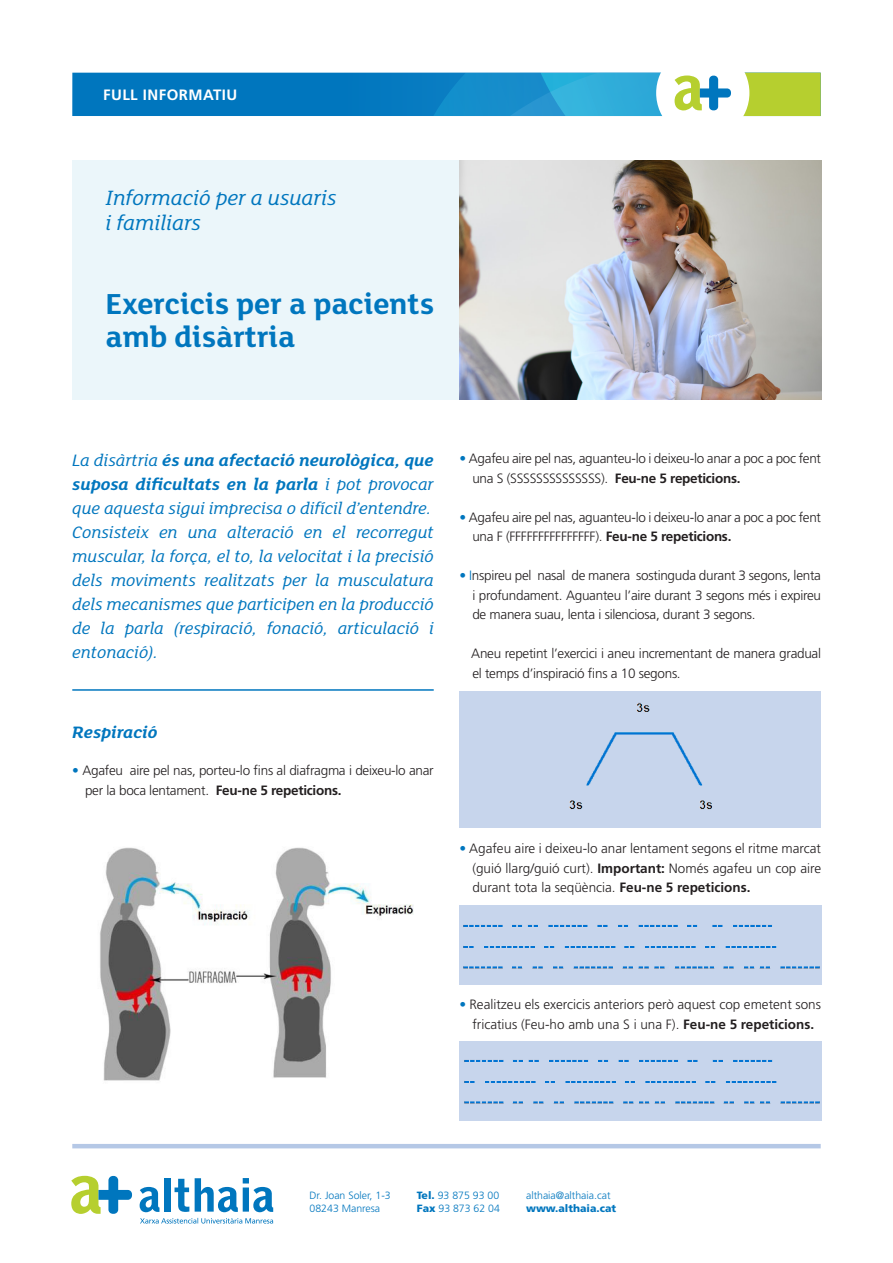
<style>
.page{position:relative;width:893px;height:1263px;background:#fff}
.page>*{position:absolute;margin:0;border:0;box-sizing:border-box;transform-origin:0 0}
.t1{font:700 31.5px/33px "FS Lola";color:#0076be}
.t2{font:italic 22.5px/25.5px "FS Lola";color:#0076be}
.t3{font:italic 18px/24px "FS Lola";color:#0076be;text-align:justify}
.t4{font:italic 700 18px "FS Lola";color:#0076be}
.t5{font:700 15px "Frutiger LT Std";letter-spacing:.03em;color:#fff}
.t6{font:300 13.5px/19.5px "Frutiger LT Std";letter-spacing:-.02em;color:#231f20}
.t7{font:300 13.5px/19.5px "Frutiger LT Std";color:#231f20;text-align:center}
.t8{font:300 10.5px "Frutiger LT Std";color:#0076be}
.t9{font:900 10.5px "Frutiger LT Std";color:#0076be}
.s1{font-weight:700}
.s2{color:#0076be}
.s3{font-weight:900}
</style>
<div class="page">
<div style="left:460px;top:691px;width:361px;height:136px;background:#c7d5ec"></div>
<div style="left:72px;top:73px;width:749px;height:43px;background:#0076be"></div>
<svg style="left:71px;top:1176px;width:61px;height:38px"></svg>
<svg style="left:140px;top:1187px;width:19px;height:25px"></svg>
<div style="left:164px;top:1178px;width:7px;height:33px;background:#0076be"></div>
<svg style="left:175px;top:1179px;width:14px;height:33px"></svg>
<svg style="left:195px;top:1178px;width:78px;height:34px"></svg>
<svg style="left:140px;top:1218px;width:133px;height:5px"></svg>
<svg style="left:433px;top:73px;width:388px;height:43px;background:#65b6b4"></svg>
<hr style="left:72px;top:1144px;width:749px;height:4px;background:#b5c8e6">
<div style="left:72px;top:160px;width:411px;height:240px;background:#ebf6fa"></div>
<img style="left:460px;top:160px;width:361px;height:240px">
<hr style="left:72px;top:689px;width:362px;height:2px;background:#0076be">
<img style="left:100px;top:847px;width:314px;height:234px">
<img style="left:569px;top:702px;width:144px;height:107px">
<div style="left:460px;top:1040px;width:362px;height:80px;background:#c7d5ec"></div>
<img style="left:464px;top:1060px;width:356px;height:44px">
<div style="left:459px;top:905px;width:362px;height:80px;background:#c7d5ec"></div>
<img style="left:463px;top:925px;width:357px;height:44px">
<p class="t5" style="left:103px;top:86px;width:136px">FULL INFORMATIU</p>
<p class="t2" style="left:106px;top:184px;width:232px">Informació per a usuaris i familiars</p>
<p class="t1" style="left:106px;top:286px;width:330px">Exercicis per a pacients amb disàrtria</p>
<p class="t3" style="left:72px;top:448px;width:363px">La disàrtria <span class="s1">és una afectació neurològica, que suposa dificultats en la parla</span> i pot provocar que aquesta sigui imprecisa o difícil d’entendre.</p>
<p class="t3" style="left:72px;top:520px;width:363px">Consisteix en una alteració en el recorregut muscular, la força, el to, la velocitat i la precisió dels moviments realitzats per la musculatura dels mecanismes que participen en la producció de la parla (respiració, fonació, articulació i entonació).</p>
<p class="t4" style="left:72px;top:720px;width:87px">Respiració</p>
<p class="t6" style="left:85px;top:761px;width:350px;text-indent:-13px"><span class="s2">•</span> Agafeu aire pel nas, porteu-lo fins al diafragma i deixeu-lo anar per la boca lentament. <span class="s1">Feu-ne 5 repeticions.</span></p>
<p class="t6" style="left:472px;top:449px;width:350px;text-indent:-13px"><span class="s2">•</span> Agafeu aire pel nas, aguanteu-lo i deixeu-lo anar a poc a poc fent una S (SSSSSSSSSSSSSS). <span class="s1">Feu-ne 5 repeticions.</span></p>
<p class="t6" style="left:472px;top:507px;width:350px;text-indent:-13px"><span class="s2">•</span> Agafeu aire pel nas, aguanteu-lo i deixeu-lo anar a poc a poc fent una F (FFFFFFFFFFFFFFF). <span class="s1">Feu-ne 5 repeticions.</span></p>
<p class="t6" style="left:472px;top:566px;width:350px;text-align:justify;text-indent:-13px"><span class="s2">• I</span>nspireu pel nasal de manera sostinguda durant 3 segons, lenta i profundament. Aguanteu l’aire durant 3 segons més i expireu de manera suau, lenta i silenciosa, durant 3 segons.</p>
<p class="t6" style="left:471px;top:644px;width:351px">Aneu repetint l’exercici i aneu incrementant de manera gradual el temps d’inspiració fins a 10 segons.</p>
<p class="t6" style="left:472px;top:839px;width:350px;text-align:justify;text-indent:-13px"><span class="s2">•</span> Agafeu aire i deixeu-lo anar lentament segons el ritme marcat (guió llarg/guió curt). <span class="s1">Important:</span> Només agafeu un cop aire durant tota la seqüència. <span class="s1">Feu-ne 5 repeticions.</span></p>
<p class="t7" style="left:460px;top:995px;width:363px"><span class="s2">•</span> Realitzeu els exercicis anteriors però aquest cop emetent sons fricatius (Feu-ho amb una S i una F). <span class="s1">Feu-ne 5 repeticions.</span></p>
<p class="t8" style="left:310px;top:1189px;width:83px">Dr. Joan Soler, 1-3</p>
<p class="t8" style="left:310px;top:1202px;width:72px">08243 Manresa</p>
<p class="t8" style="left:417px;top:1189px;width:84px"><span class="s3">Tel.</span> 93 875 93 00</p>
<p class="t8" style="left:417px;top:1202px;width:85px"><span class="s3">Fax</span> 93 873 62 04</p>
<p class="t8" style="left:526px;top:1189px;width:86px">althaia@althaia.cat</p>
<p class="t9" style="left:526px;top:1202px;width:92px">www.althaia.cat</p>
</div>
